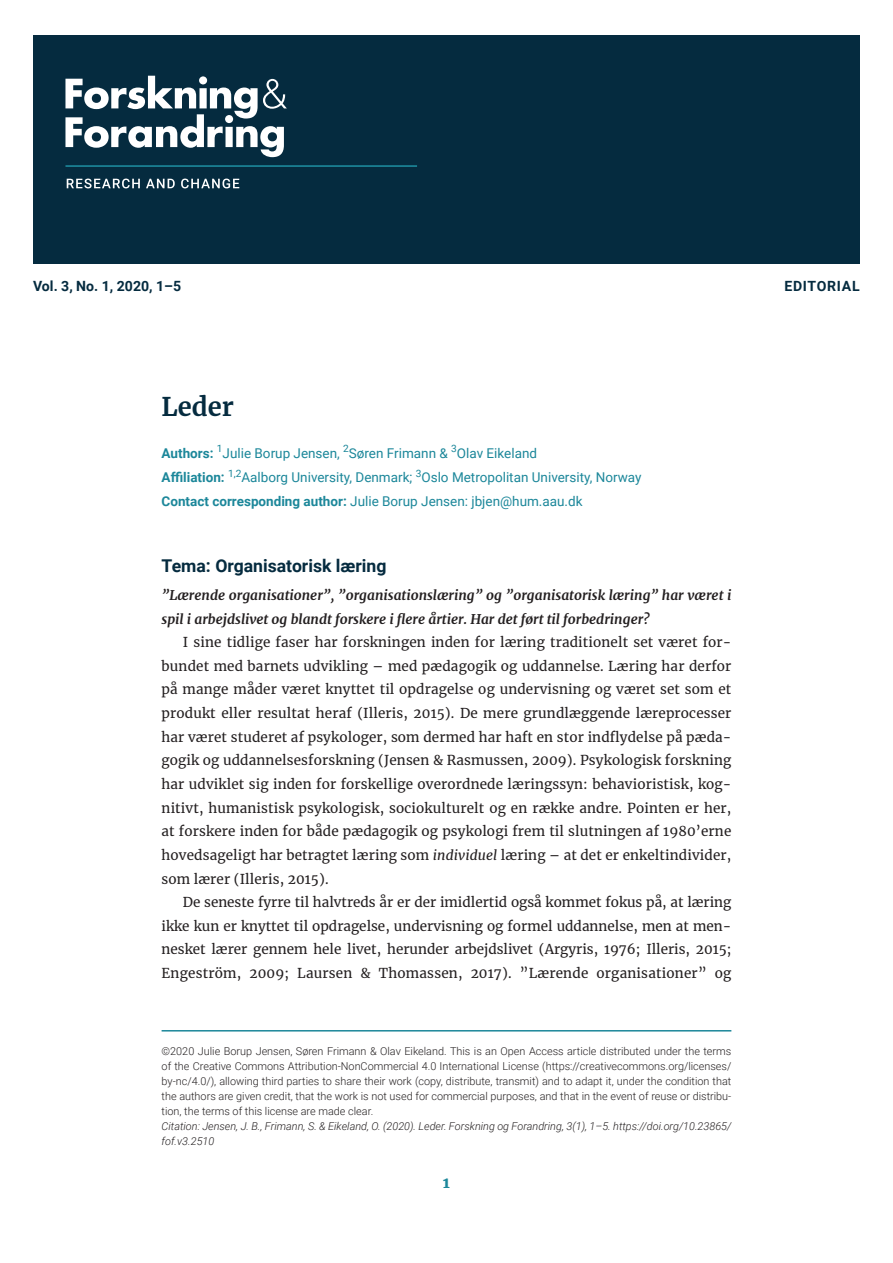
<style>
.page{position:relative;width:893px;height:1263px;background:#fff}
.page>*{position:absolute;margin:0;border:0;box-sizing:border-box;transform-origin:0 0}
.t1{font:700 25.5px "Merriweather";color:#052b3f}
.t2{font:700 17.7px "Roboto";color:#052b3f}
.t3{font:900 15px "Merriweather";color:#1c879a}
.t4{font:700 14.1px "Roboto";color:#052b3f}
.t5{font:700 14.1px "Roboto";letter-spacing:.035em;color:#052b3f}
.t6{font:13.5px/23.7px "Merriweather";letter-spacing:.01em;color:#231f20;text-align:justify}
.t7{font:13.5px/24.5px "Roboto";color:#1c879a}
.t8{font:italic 700 13.5px/23.7px "Merriweather";color:#231f20}
.t9{font:300 10.8px/15px "Roboto";color:#231f20;text-align:justify}
.t10{font:italic 300 10.8px/15px "Roboto";color:#231f20}
.s1{font-weight:700}
.s2{font-style:italic}
</style>
<div class="page">
<hr style="left:162px;top:1030px;width:569px;height:1px;background:#1c879a">
<div style="left:33px;top:35px;width:827px;height:229px;background:#052b3f"></div>
<svg style="left:65px;top:76px;width:222px;height:81px"></svg>
<hr style="left:65px;top:165px;width:352px;height:2px;background:#1c879a">
<svg style="left:67px;top:179px;width:172px;height:9px"></svg>
<p class="t4" style="left:33px;top:276px;width:150px">Vol. 3, No. 1, 2020, 1–5</p>
<p class="t5" style="left:784px;top:276px;width:77px">EDITORIAL</p>
<h1 class="t1" style="left:162px;top:389px;width:74px">Leder</h1>
<p class="t7" style="left:162px;top:440px;width:481px"><span class="s1">Authors:</span> <sup>1</sup>Julie Borup Jensen, <sup>2</sup>Søren Frimann &amp; <sup>3</sup>Olav Eikeland<br><span class="s1">Affiliation:</span> <sup>1,2</sup>Aalborg University, Denmark; <sup>3</sup>Oslo Metropolitan University, Norway<br><span class="s1">Contact corresponding author:</span> Julie Borup Jensen: jbjen@hum.aau.dk</p>
<h2 class="t2" style="left:162px;top:553px;width:226px">Tema: Organisatorisk læring</h2>
<p class="t8" style="left:162px;top:583px;width:571px">”Lærende organisationer”, ”organisationslæring” og ”organisatorisk læring” har været i spil i arbejdslivet og blandt forskere i flere årtier. Har det ført til forbedringer?</p>
<p class="t6" style="left:162px;top:630px;width:571px;text-indent:21px">I sine tidlige faser har forskningen inden for læring traditionelt set været for&shy;bundet med barnets udvikling – med pædagogik og uddannelse. Læring har derfor på mange måder været knyttet til opdragelse og undervisning og været set som et produkt eller resultat heraf (Illeris, 2015). De mere grundlæggende læreprocesser har været studeret af psykologer, som dermed har haft en stor indflydelse på pæda&shy;gogik og uddannelsesforskning (Jensen &amp; Rasmussen, 2009). Psykologisk forskning har udviklet sig inden for forskellige overordnede læringssyn: behavioristisk, kog&shy;nitivt, humanistisk psykologisk, sociokulturelt og en række andre. Pointen er her, at forskere inden for både pædagogik og psykologi frem til slutningen af 1980’erne hovedsageligt har betragtet læring som <span class="s2">individuel</span> læring – at det er enkeltindivider, som lærer (Illeris, 2015).</p>
<p class="t6" style="left:162px;top:890px;width:571px;text-indent:21px">De seneste fyrre til halvtreds år er der imidlertid også kommet fokus på, at læring ikke kun er knyttet til opdragelse, undervisning og formel uddannelse, men at men&shy;nesket lærer gennem hele livet, herunder arbejdslivet (Argyris, 1976; Illeris, 2015; Engeström, 2009; Laursen &amp; Thomassen, 2017). ”Lærende organisationer” og</p>
<p class="t9" style="left:162px;top:1043px;width:571px">©2020 Julie Borup Jensen, Søren Frimann &amp; Olav Eikeland. This is an Open Access article distributed under the terms of the Creative Commons Attribution-NonCommercial 4.0 International License (https://creativecommons.org/licenses/ by-nc/4.0/), allowing third parties to share their work (copy, distribute, transmit) and to adapt it, under the condition that the authors are given credit, that the work is not used for commercial purposes, and that in the event of reuse or distribu&shy;tion, the terms of this license are made clear.</p>
<p class="t10" style="left:162px;top:1118px;width:571px">Citation: Jensen, J. B., Frimann, S. &amp; Eikeland, O. (2020). Leder. Forskning og Forandring, 3(1), 1–5. https://doi.org/10.23865/ fof.v3.2510</p>
<p class="t3" style="left:443px;top:1172px;width:9px">1</p>
</div>
